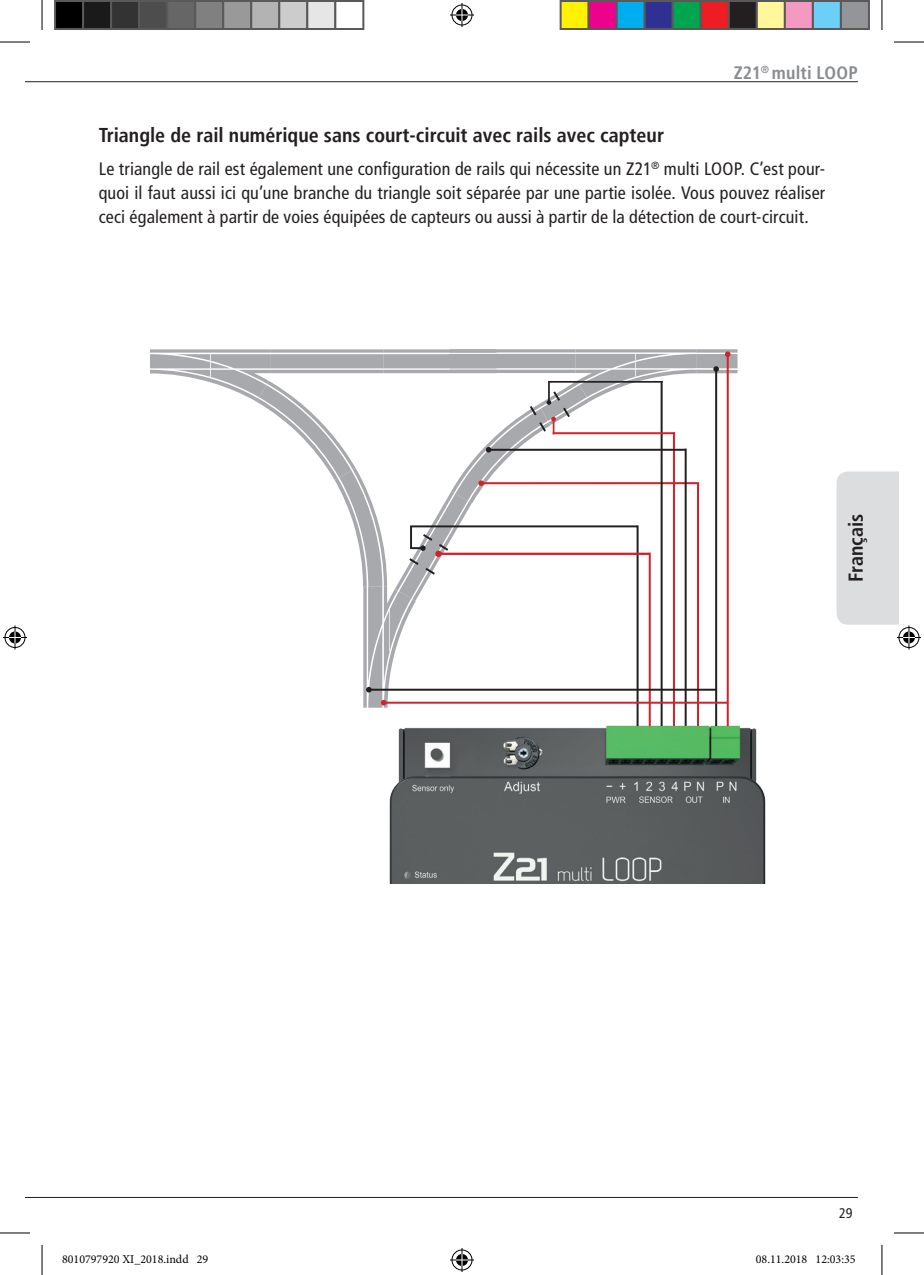
<style>
.page{position:relative;width:924px;height:1275px;background:#fff}
.page>*{position:absolute;margin:0;border:0;box-sizing:border-box;transform-origin:0 0}
.t1{font:700 condensed 20px "Frutiger LT";color:#231f20}
.t2{font:condensed 18px/24px "Frutiger LT";letter-spacing:.01em;color:#231f20;text-align:justify}
.t3{font:700 condensed 18px "Frutiger LT";letter-spacing:.01em;color:#8a8c8f}
.t4{font:condensed 14px "Frutiger LT";color:#231f20}
.t5{font:12px "Minion Pro";color:#000}
</style>
<div class="page">
<hr style="left:25px;top:81px;width:832px;height:1px;background:#231f20">
<hr style="left:25px;top:1197px;width:832px;height:1px;background:#231f20">
<img style="left:389px;top:726px;width:377px;height:157px">
<hr style="left:714px;top:369px;width:2px;height:357px;background:#231f20">
<hr style="left:726px;top:354px;width:2px;height:372px;background:#d1232a">
<svg style="left:479px;top:707px;width:220px;height:21px"></svg>
<hr style="left:684px;top:448px;width:2px;height:278px;background:#231f20">
<hr style="left:672px;top:432px;width:2px;height:294px;background:#d1232a">
<hr style="left:660px;top:381px;width:2px;height:345px;background:#231f20">
<hr style="left:648px;top:552px;width:2px;height:174px;background:#d1232a">
<hr style="left:636px;top:525px;width:2px;height:201px;background:#231f20">
<svg style="left:150px;top:349px;width:587px;height:358px"></svg>
<hr style="left:0;top:42px;width:30px;height:1px;background:#000">
<hr style="left:893px;top:42px;width:30px;height:1px;background:#000">
<hr style="left:0;top:1232px;width:30px;height:1px;background:#000">
<hr style="left:893px;top:1232px;width:30px;height:1px;background:#000">
<hr style="left:42px;top:0;width:1px;height:30px;background:#000">
<hr style="left:42px;top:1245px;width:1px;height:30px;background:#000">
<hr style="left:881px;top:0;width:1px;height:30px;background:#000">
<hr style="left:881px;top:1245px;width:1px;height:30px;background:#000">
<svg style="left:450px;top:3px;width:24px;height:24px"></svg>
<svg style="left:450px;top:1248px;width:24px;height:24px"></svg>
<svg style="left:3px;top:625px;width:24px;height:24px"></svg>
<svg style="left:836px;top:471px;width:84px;height:178px"></svg>
<div style="left:55px;top:1px;width:28px;height:28px;background:#000"></div>
<div style="left:54px;top:0;width:30px;height:30px;border:2px solid #595959"></div>
<div style="left:83px;top:1px;width:28px;height:28px;background:#1a1a1a"></div>
<div style="left:82px;top:0;width:30px;height:30px;border:2px solid #595959"></div>
<div style="left:111px;top:1px;width:28px;height:28px;background:#333"></div>
<div style="left:110px;top:0;width:30px;height:30px;border:2px solid #595959"></div>
<div style="left:139px;top:1px;width:28px;height:28px;background:#4d4d4d"></div>
<div style="left:138px;top:0;width:30px;height:30px;border:2px solid #595959"></div>
<div style="left:167px;top:1px;width:28px;height:28px;background:#666"></div>
<div style="left:166px;top:0;width:30px;height:30px;border:2px solid #595959"></div>
<div style="left:195px;top:1px;width:28px;height:28px;background:#808080"></div>
<div style="left:194px;top:0;width:30px;height:30px;border:2px solid #595959"></div>
<div style="left:223px;top:1px;width:28px;height:28px;background:#999"></div>
<div style="left:222px;top:0;width:30px;height:30px;border:2px solid #595959"></div>
<div style="left:251px;top:1px;width:28px;height:28px;background:#b3b3b3"></div>
<div style="left:250px;top:0;width:30px;height:30px;border:2px solid #595959"></div>
<div style="left:279px;top:1px;width:28px;height:28px;background:#ccc"></div>
<div style="left:278px;top:0;width:30px;height:30px;border:2px solid #595959"></div>
<div style="left:307px;top:1px;width:28px;height:28px;background:#e6e6e6"></div>
<div style="left:306px;top:0;width:30px;height:30px;border:2px solid #595959"></div>
<div style="left:334px;top:0;width:30px;height:30px;border:2px solid #595959"></div>
<div style="left:560px;top:1px;width:28px;height:28px;background:#fff101"></div>
<div style="left:559px;top:0;width:30px;height:30px;border:2px solid #595959"></div>
<div style="left:588px;top:1px;width:28px;height:28px;background:#ed028c"></div>
<div style="left:587px;top:0;width:30px;height:30px;border:2px solid #595959"></div>
<div style="left:616px;top:1px;width:28px;height:28px;background:#00aeef"></div>
<div style="left:615px;top:0;width:30px;height:30px;border:2px solid #595959"></div>
<div style="left:644px;top:1px;width:28px;height:28px;background:#2e3092"></div>
<div style="left:643px;top:0;width:30px;height:30px;border:2px solid #595959"></div>
<div style="left:672px;top:1px;width:28px;height:28px;background:#00a54f"></div>
<div style="left:671px;top:0;width:30px;height:30px;border:2px solid #595959"></div>
<div style="left:700px;top:1px;width:28px;height:28px;background:#ee1d23"></div>
<div style="left:699px;top:0;width:30px;height:30px;border:2px solid #595959"></div>
<div style="left:728px;top:1px;width:28px;height:28px;background:#231f20"></div>
<div style="left:727px;top:0;width:30px;height:30px;border:2px solid #595959"></div>
<div style="left:756px;top:1px;width:28px;height:28px;background:#fff79a"></div>
<div style="left:755px;top:0;width:30px;height:30px;border:2px solid #595959"></div>
<div style="left:784px;top:1px;width:28px;height:28px;background:#f499c2"></div>
<div style="left:783px;top:0;width:30px;height:30px;border:2px solid #595959"></div>
<div style="left:812px;top:1px;width:28px;height:28px;background:#6bcff6"></div>
<div style="left:811px;top:0;width:30px;height:30px;border:2px solid #595959"></div>
<div style="left:840px;top:1px;width:28px;height:28px;background:#939598"></div>
<div style="left:839px;top:0;width:30px;height:30px;border:2px solid #595959"></div>
<div style="left:755px;top:1255px;width:6px;height:8px;border:1px solid #fff;border-radius:50%"></div>
<svg style="left:756px;top:1255px;width:5px;height:8px"></svg>
<p class="t3" style="left:733px;top:62px;width:126px">Z21<sup>®</sup> multi LOOP</p>
<p class="t1" style="left:99px;top:123px;width:566px">Triangle de rail numérique sans court-circuit avec rails avec capteur</p>
<p class="t2" style="left:99px;top:157px;width:727px">Le triangle de rail est également une configuration de rails qui nécessite un Z21<sup>®</sup> multi LOOP. C’est pour&shy;quoi il faut aussi ici qu’une branche du triangle soit séparée par une partie isolée. Vous pouvez réaliser ceci également à partir de voies équipées de capteurs ou aussi à partir de la détection de court-circuit.</p>
<p class="t1" style="left:843px;top:582px;width:70px;rotate:-90deg">Français</p>
<p class="t4" style="left:838px;top:1205px;width:15px">29</p>
<p class="t5" style="left:62px;top:1251px;width:148px">8010797920 XI_2018.indd 29</p>
<p class="t5" style="left:755px;top:1251px;width:101px">08.11.2018 12:03:35</p>
</div>
